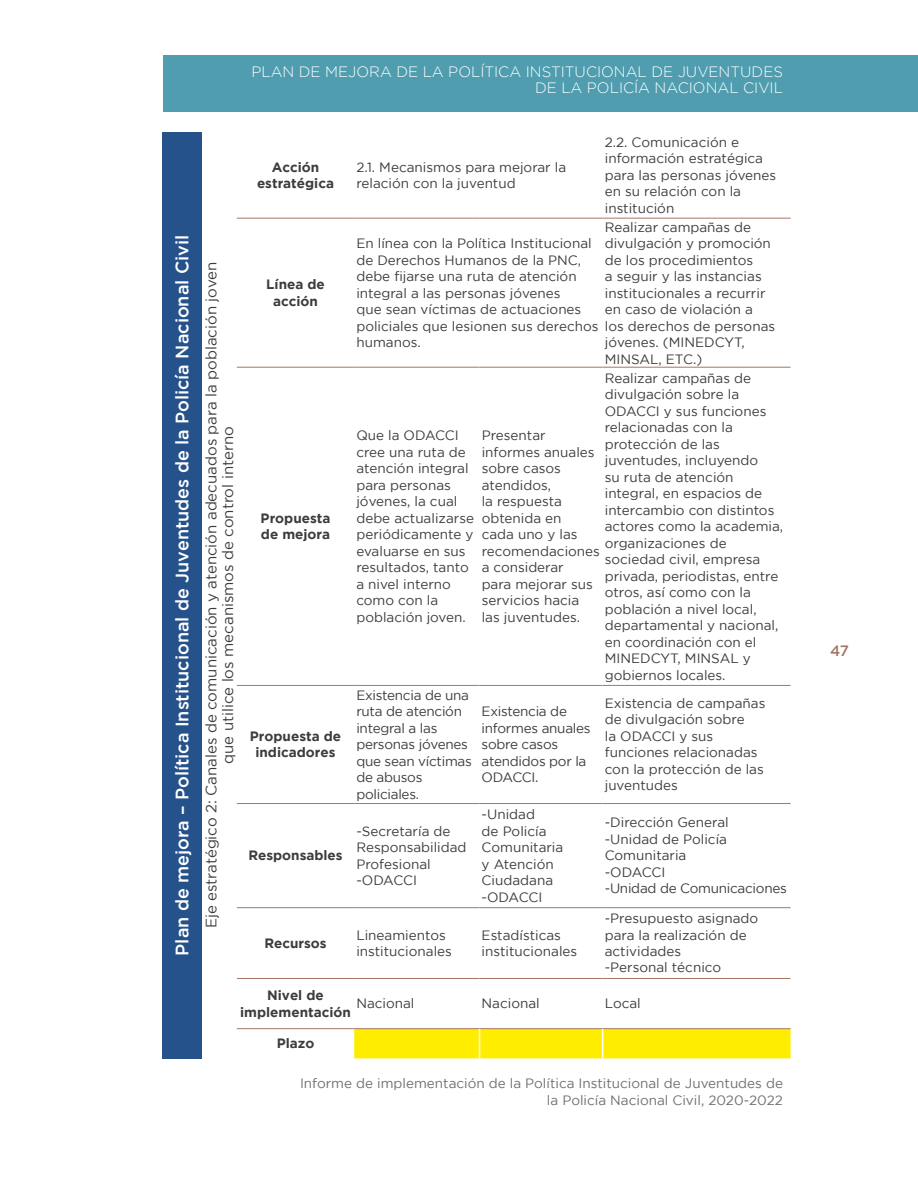
<style>
.page{position:relative;width:918px;height:1188px;background:#fff}
.page>*{position:absolute;margin:0;border:0;box-sizing:border-box;transform-origin:0 0}
.t1{font:500 18px "Gotham";color:#fff}
.t2{font:15px/16.5px "Gotham";color:#3c3c3b;text-align:center}
.t3{font:300 15px/16.5px "Gotham";color:#fff;text-align:right}
.t4{font:500 15px "Gotham";color:#a67766}
.t5{font:13.5px/16.5px "Gotham";color:#3c3c3b}
.t6{font:13.5px/16.5px "Gotham";letter-spacing:-.02em;color:#3c3c3b}
.t7{font:700 13.5px/16.5px "Gotham";color:#3c3c3b;text-align:center}
.t8{font:13.5px/16.5px "Gotham";color:#706f6f;text-align:right}
</style>
<div class="page">
<div style="left:164px;top:55px;width:754px;height:57px;background:#509daf"></div>
<div style="left:162px;top:132px;width:40px;height:926px;background:#26528c"></div>
<hr style="left:237px;top:218px;width:117px;height:1px;background:#a67766">
<hr style="left:354px;top:218px;width:126px;height:1px;background:#a67766">
<hr style="left:480px;top:218px;width:123px;height:1px;background:#a67766">
<hr style="left:603px;top:218px;width:188px;height:1px;background:#a67766">
<hr style="left:237px;top:367px;width:117px;height:1px;background:#a67766">
<hr style="left:354px;top:367px;width:126px;height:1px;background:#a67766">
<hr style="left:480px;top:367px;width:123px;height:1px;background:#a67766">
<hr style="left:603px;top:367px;width:188px;height:1px;background:#a67766">
<hr style="left:237px;top:685px;width:117px;height:1px;background:#a67766">
<hr style="left:354px;top:685px;width:126px;height:1px;background:#a67766">
<hr style="left:480px;top:685px;width:123px;height:1px;background:#a67766">
<hr style="left:603px;top:685px;width:188px;height:1px;background:#a67766">
<hr style="left:237px;top:803px;width:117px;height:1px;background:#a67766">
<hr style="left:354px;top:803px;width:126px;height:1px;background:#a67766">
<hr style="left:480px;top:803px;width:123px;height:1px;background:#a67766">
<hr style="left:603px;top:803px;width:188px;height:1px;background:#a67766">
<hr style="left:237px;top:907px;width:117px;height:1px;background:#a67766">
<hr style="left:354px;top:907px;width:126px;height:1px;background:#a67766">
<hr style="left:480px;top:907px;width:123px;height:1px;background:#a67766">
<hr style="left:603px;top:907px;width:188px;height:1px;background:#a67766">
<hr style="left:237px;top:978px;width:117px;height:1px;background:#a67766">
<hr style="left:354px;top:978px;width:126px;height:1px;background:#a67766">
<hr style="left:480px;top:978px;width:123px;height:1px;background:#a67766">
<hr style="left:603px;top:978px;width:188px;height:1px;background:#a67766">
<hr style="left:237px;top:1028px;width:117px;height:1px;background:#a67766">
<hr style="left:354px;top:1028px;width:126px;height:1px;background:#a67766">
<hr style="left:480px;top:1028px;width:123px;height:1px;background:#a67766">
<hr style="left:603px;top:1028px;width:188px;height:1px;background:#a67766">
<div style="left:354px;top:1029px;width:437px;height:29px;background:#ffed00"></div>
<p class="t3" style="left:251px;top:63px;width:533px">PLAN DE MEJORA DE LA POLÍTICA INSTITUCIONAL DE JUVENTUDES<br>DE LA POLICÍA NACIONAL CIVIL</p>
<h1 class="t1" style="left:172px;top:956px;width:722px;rotate:-90deg">Plan de mejora – Política Institucional de Juventudes de la Policía Nacional Civil</h1>
<p class="t2" style="left:203px;top:928px;width:668px;rotate:-90deg">Eje estratégico 2: Canales de comunicación y atención adecuados para la población joven que utilice los mecanismos de control interno</p>
<p class="t7" style="left:257px;top:158px;width:79px">Acción estratégica</p>
<p class="t5" style="left:356px;top:159px;width:211px">2.1. Mecanismos para mejorar la relación con la juventud</p>
<p class="t5" style="left:605px;top:134px;width:173px">2.2. Comunicación e información estratégica para las personas jóvenes en su relación con la institución</p>
<p class="t7" style="left:266px;top:276px;width:60px">Línea de acción</p>
<p class="t7" style="left:261px;top:510px;width:71px;text-align:left">Propuesta de mejora</p>
<p class="t7" style="left:250px;top:728px;width:93px">Propuesta de indicadores</p>
<p class="t7" style="left:248px;top:847px;width:96px">Responsables</p>
<p class="t5" style="left:605px;top:218px;width:172px">Realizar campañas de divulgación y promoción de los procedimientos<br>a seguir y las instancias institucionales a recurrir en caso de violación a los derechos de personas jóvenes. (MINEDCYT,<br>MINSAL, ETC.)</p>
<p class="t5" style="left:356px;top:235px;width:244px">En línea con la Política Institucional de Derechos Humanos de la PNC, debe fijarse una ruta de atención integral a las personas jóvenes<br>que sean víctimas de actuaciones policiales que lesionen sus derechos humanos.</p>
<p class="t5" style="left:605px;top:369px;width:180px">Realizar campañas de divulgación sobre la<br>ODACCI y sus funciones relacionadas con la protección de las juventudes, incluyendo<br>su ruta de atención integral, en espacios de intercambio con distintos actores como la academia, organizaciones de sociedad civil, empresa privada, periodistas, entre otros, así como con la población a nivel local, departamental y nacional, en coordinación con el<br>MINEDCYT, MINSAL y gobiernos locales.</p>
<p class="t5" style="left:356px;top:427px;width:119px">Que la ODACCI cree una ruta de atención integral para personas jóvenes, la cual debe actualizarse periódicamente y evaluarse en sus resultados, tanto a nivel interno como con la población joven.</p>
<p class="t5" style="left:482px;top:427px;width:120px">Presentar informes anuales sobre casos atendidos,<br>la respuesta obtenida en<br>cada uno y las recomendaciones a considerar<br>para mejorar sus servicios hacia las juventudes.</p>
<p class="t6" style="left:356px;top:686px;width:117px">Existencia de una ruta de atención integral a las personas jóvenes que sean víctimas de abusos policiales.</p>
<p class="t5" style="left:356px;top:822px;width:112px">-Secretaría de<br>Responsabilidad<br>Profesional -ODACCI</p>
<p class="t6" style="left:482px;top:703px;width:110px">Existencia de informes anuales sobre casos atendidos por la<br>ODACCI.</p>
<p class="t5" style="left:605px;top:695px;width:162px">Existencia de campañas de divulgación sobre<br>la ODACCI y sus funciones relacionadas con la protección de las juventudes</p>
<p class="t5" style="left:482px;top:806px;width:83px">-Unidad<br>de Policía<br>Comunitaria y Atención<br>Ciudadana -ODACCI</p>
<p class="t5" style="left:605px;top:814px;width:184px">-Dirección General<br>-Unidad de Policía<br>Comunitaria<br>-ODACCI<br>-Unidad de Comunicaciones</p>
<p class="t7" style="left:264px;top:934px;width:64px">Recursos</p>
<p class="t5" style="left:356px;top:926px;width:97px">Lineamientos institucionales</p>
<p class="t5" style="left:482px;top:926px;width:97px">Estadísticas institucionales</p>
<p class="t5" style="left:605px;top:910px;width:155px">-Presupuesto asignado para la realización de actividades<br>-Personal técnico</p>
<p class="t7" style="left:240px;top:987px;width:112px">Nivel de implementación</p>
<p class="t5" style="left:356px;top:995px;width:60px">Nacional</p>
<p class="t5" style="left:482px;top:995px;width:60px">Nacional</p>
<p class="t5" style="left:605px;top:995px;width:38px">Local</p>
<p class="t7" style="left:277px;top:1035px;width:39px">Plazo</p>
<p class="t8" style="left:300px;top:1075px;width:484px">Informe de implementación de la Política Institucional de Juventudes de la Policía Nacional Civil, 2020-2022</p>
<p class="t4" style="left:830px;top:642px;width:20px">47</p>
</div>
